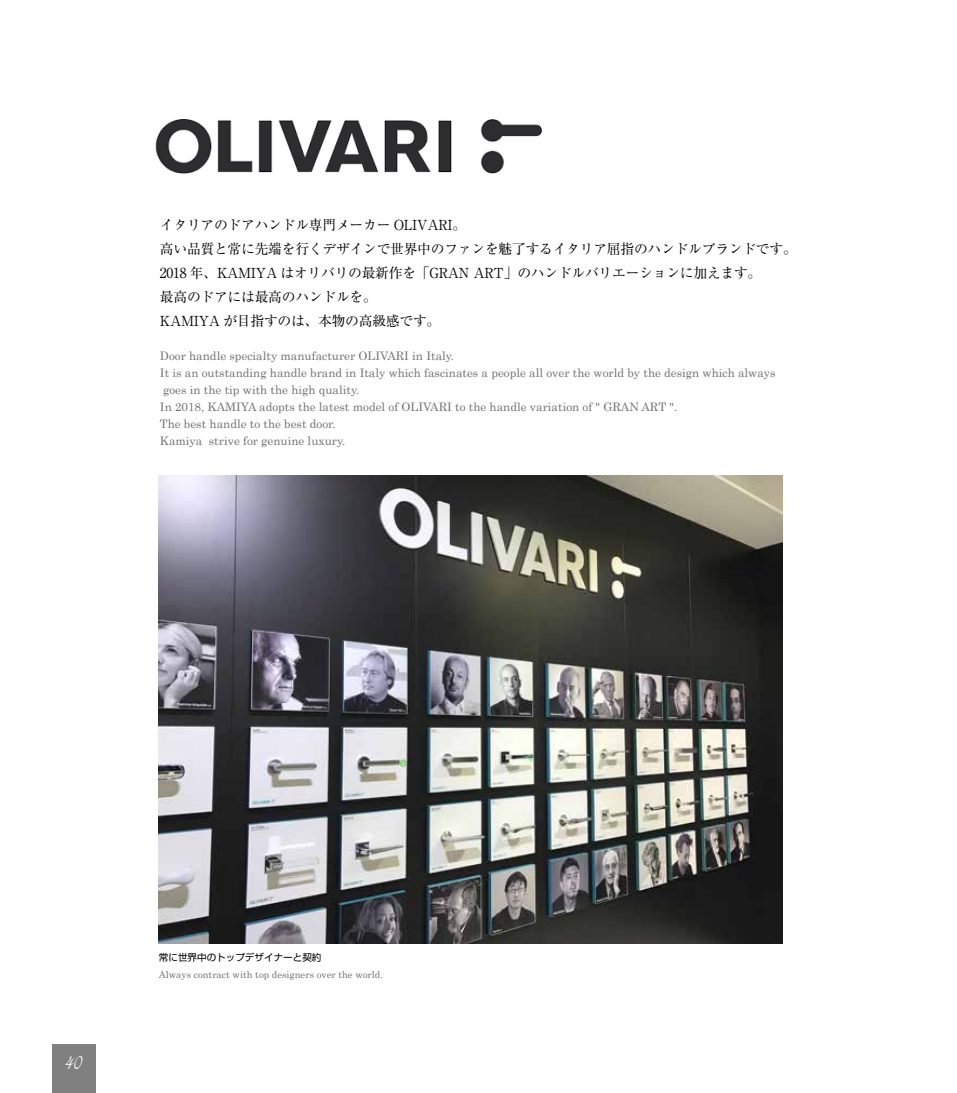
<style>
.page{position:relative;width:957px;height:1093px;background:#fff}
.page>*{position:absolute;margin:0;border:0;box-sizing:border-box;transform-origin:0 0}
.t1{font:19.2px "Vivaldii";color:#fff}
.t2{font:13.8px/24.2px "Ryumin Pro";letter-spacing:-.02em;color:#000}
.t3{font:11.7px/17px "Century";color:#727171}
.t4{font:9.6px "Century";color:#727171}
.t5{font:9.6px "Shin Go Pro";color:#000}
</style>
<div class="page">
<img style="left:159px;top:476px;width:624px;height:468px">
<img style="left:155px;top:119px;width:387px;height:55px">
<div style="left:52px;top:1044px;width:44px;height:49px;background:#808080"></div>
<p class="t2" style="left:160px;top:211px;width:638px">イタリアのドアハンドル専門メーカー OLIVARI。<br>高い品質と常に先端を行くデザインで世界中のファンを魅了するイタリア屈指のハンドルブランドです。2018 年、KAMIYA はオリバリの最新作を「GRAN ART」のハンドルバリエーションに加えます。<br>最高のドアには最高のハンドルを。<br>KAMIYA が目指すのは､本物の高級感です。</p>
<p class="t3" style="left:160px;top:346px;width:617px">Door handle specialty manufacturer OLIVARI in Italy.<br>It is an outstanding handle brand in Italy which fascinates a people all over the world by the design which always goes in the tip with the high quality.<br>In 2018, KAMIYA adopts the latest model of OLIVARI to the handle variation of " GRAN ART ".<br>The best handle to the best door.<br>Kamiya strive for genuine luxury.</p>
<h1 class="t1" style="left:65px;top:1051px;width:18px">40</h1>
<p class="t5" style="left:159px;top:949px;width:164px">常に世界中のトップデザイナーと契約</p>
<p class="t4" style="left:159px;top:966px;width:226px">Always contract with top designers over the world.</p>
</div>
